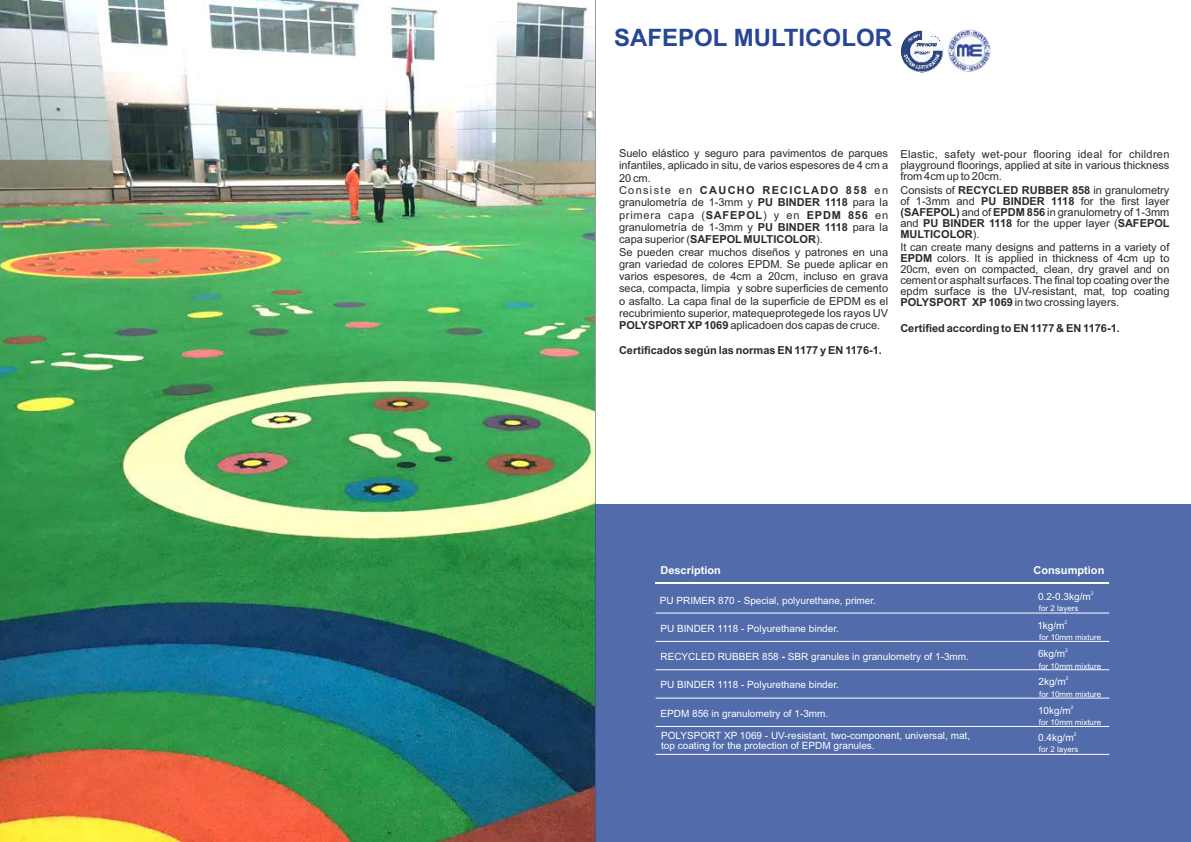
<style>
.page{position:relative;width:1191px;height:842px;background:#fff}
.page>*{position:absolute;margin:0;border:0;box-sizing:border-box;transform-origin:0 0}
.t1{font:700 24px "Arial";color:#264796}
.t2{font:11px/12.3px "Arial";color:#2b2a29;text-align:justify}
.t3{font:700 11px "Arial";color:#2b2a29}
.t4{font:700 11px "Arial";color:#fefefe}
.t5{font:10px/10px "Arial";color:#fefefe}
.t6{font:8px "Arial";color:#fefefe}
.t7{font:5px "Arial";color:#fefefe}
.s1{font-weight:700}
</style>
<div class="page">
<img style="left:0;top:0;width:595px;height:842px">
<hr style="left:595px;top:0;width:1px;height:842px;background:#999">
<div style="left:596px;top:504px;width:595px;height:338px;background:#516bab"></div>
<hr style="left:655px;top:582px;width:454px;height:2px;background:#fefefe">
<hr style="left:655px;top:613px;width:454px;height:1px;background:#fff">
<hr style="left:655px;top:641px;width:454px;height:1px;background:#fff">
<hr style="left:655px;top:669px;width:454px;height:1px;background:#fff">
<hr style="left:655px;top:698px;width:454px;height:1px;background:#fff">
<hr style="left:655px;top:726px;width:454px;height:1px;background:#fff">
<hr style="left:655px;top:754px;width:454px;height:1px;background:#fff">
<img style="left:948px;top:29px;width:42px;height:43px;border-radius:50%">
<img style="left:901px;top:30px;width:42px;height:43px;border-radius:50%">
<h1 class="t1" style="left:614px;top:28px;width:279px">SAFEPOL MULTICOLOR</h1>
<p class="t2" style="left:619px;top:148px;width:271px;text-align:left">Suelo elástico y seguro para pavimentos de parques infantiles, aplicado in situ, de varios espesores de 4 cm a 20 cm.<br>Consiste en <span class="s1">CAUCHO RECICLADO 858</span> en granulometría de 1-3mm y <span class="s1">PU BINDER 1118</span> para la primera capa (<span class="s1">SAFEPOL</span>) y en <span class="s1">EPDM 856</span> en granulometría de 1-3mm y <span class="s1">PU BINDER 1118</span> para la capa superior (<span class="s1">SAFEPOL MULTICOLOR</span>).<br>Se pueden crear muchos diseños y patrones en una gran variedad de colores EPDM. Se puede aplicar en varios espesores, de 4cm a 20cm, incluso en grava seca, compacta, limpia y sobre superficies de cemento o asfalto. La capa final de la superficie de EPDM es el recubrimiento superior, matequeprotegede los rayos UV <span class="s1">POLYSPORT XP1069</span> aplicadoen dos capas de cruce.</p>
<p class="t3" style="left:619px;top:346px;width:264px">Certificados según las normas EN 1177 y EN 1176-1.</p>
<p class="t2" style="left:900px;top:150px;width:270px;line-height:11px">Elastic, safety wet-pour flooring ideal for children playground floorings, applied at site in various thickness from 4cm up to 20cm.</p>
<p class="t2" style="left:900px;top:185px;width:271px;line-height:11px">Consists of <span class="s1">RECYCLED RUBBER 858</span> in granulometry of 1-3mm and <span class="s1">PU BINDER 1118</span> for the first layer <span class="s1">(SAFEPOL)</span> and of <span class="s1">EPDM 856</span> in granulometry of 1-3mm and <span class="s1">PU BINDER 1118</span> for the upper layer (<span class="s1">SAFEPOL MULTICOLOR</span>).</p>
<p class="t2" style="left:900px;top:242px;width:271px;line-height:11px">It can create many designs and patterns in a variety of <span class="s1">EPDM</span> colors. It is applied in thickness of 4cm up to 20cm, even on compacted, clean, dry gravel and on cement or asphalt surfaces. The final top coating over the epdm surface is the UV-resistant, mat, top coating <span class="s1">POLYSPORT XP1069</span> in two crossing layers.</p>
<p class="t3" style="left:900px;top:324px;width:221px">Certified according to EN 1177 &amp; EN 1176-1.</p>
<p class="t4" style="left:660px;top:566px;width:62px">Description</p>
<p class="t4" style="left:1033px;top:566px;width:72px">Consumption</p>
<p class="t5" style="left:660px;top:596px;width:218px">PU PRIMER 870 - Special, polyurethane, primer.</p>
<p class="t5" style="left:660px;top:624px;width:180px">PU BINDER 1118 - Polyurethane binder.</p>
<p class="t5" style="left:660px;top:652px;width:310px">RECYCLED RUBBER 858 <span class="s1">-</span> SBR granules in granulometry of 1-3mm.</p>
<p class="t7" style="left:1090px;top:591px;width:4px">2</p>
<p class="t5" style="left:1038px;top:592px;width:54px">0.2-0.3kg/m</p>
<p class="t7" style="left:1064px;top:620px;width:4px">2</p>
<p class="t5" style="left:1037px;top:621px;width:29px">1kg/m</p>
<p class="t7" style="left:1065px;top:649px;width:4px">2</p>
<p class="t5" style="left:1038px;top:650px;width:29px">6kg/m</p>
<p class="t6" style="left:1039px;top:605px;width:41px">for 2 layers</p>
<p class="t6" style="left:1039px;top:634px;width:64px">for 10mm mixture</p>
<p class="t6" style="left:1038px;top:663px;width:64px">for 10mm mixture</p>
<p class="t6" style="left:1039px;top:691px;width:64px">for 10mm mixture</p>
<p class="t6" style="left:1038px;top:719px;width:64px">for 10mm mixture</p>
<p class="t7" style="left:1065px;top:677px;width:4px">2</p>
<p class="t5" style="left:1038px;top:678px;width:29px">2kg/m</p>
<p class="t5" style="left:660px;top:680px;width:180px">PU BINDER 1118 - Polyurethane binder.</p>
<p class="t7" style="left:1070px;top:705px;width:4px">2</p>
<p class="t5" style="left:1038px;top:706px;width:34px">10kg/m</p>
<p class="t5" style="left:660px;top:709px;width:169px">EPDM 856 in granulometry of 1-3mm.</p>
<p class="t5" style="left:661px;top:731px;width:310px">POLYSPORT XP 1069 - UV-resistant, two-component, universal, mat, top coating for the protection of EPDM granules.</p>
<p class="t7" style="left:1073px;top:732px;width:4px">2</p>
<p class="t5" style="left:1038px;top:733px;width:37px">0.4kg/m</p>
<p class="t6" style="left:1039px;top:746px;width:41px">for 2 layers</p>
</div>
